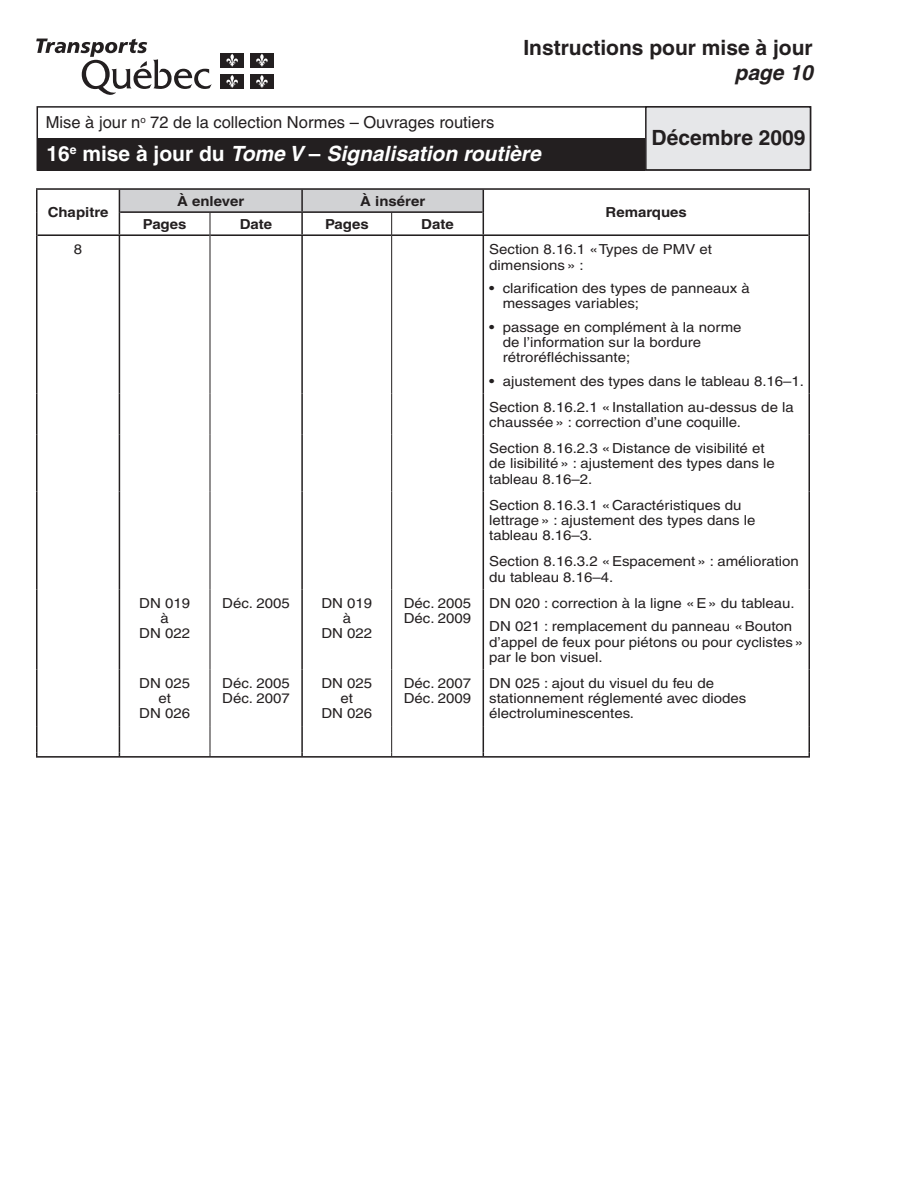
<style>
.page{position:relative;width:918px;height:1188px;background:#fff}
.page>*{position:absolute;margin:0;border:0;box-sizing:border-box;transform-origin:0 0}
.t1{font:italic 700 21px "Helvetica";color:#fff}
.t2{font:700 21px "Helvetica";color:#231f20}
.t3{font:italic 700 21px "Helvetica";color:#231f20}
.t4{font:16.5px "Helvetica";color:#231f20}
.t5{font:13.8px/15.1px "Helvetica";color:#231f20;scale:1.09 1}
.t6{font:700 13.8px "Helvetica";color:#231f20;scale:1.09 1}
.s1{font-style:normal}
</style>
<div class="page">
<div style="left:37px;top:106px;width:774px;height:65px;border:2px solid #231f20"></div>
<div style="left:646px;top:107px;width:164px;height:63px;background:#e6e7e9"></div>
<div style="left:645px;top:106px;width:166px;height:65px;border:2px solid #231f20"></div>
<div style="left:37px;top:138px;width:608px;height:33px;background:#231f20"></div>
<svg style="left:36px;top:39px;width:176px;height:56px"></svg>
<div style="left:221px;top:53px;width:23px;height:14px;background:#231f20"></div>
<svg style="left:226px;top:54px;width:12px;height:13px"></svg>
<div style="left:250px;top:53px;width:23px;height:14px;background:#231f20"></div>
<svg style="left:256px;top:54px;width:12px;height:13px"></svg>
<div style="left:221px;top:74px;width:23px;height:14px;background:#231f20"></div>
<svg style="left:226px;top:75px;width:12px;height:13px"></svg>
<div style="left:250px;top:74px;width:23px;height:14px;background:#231f20"></div>
<svg style="left:256px;top:75px;width:12px;height:13px"></svg>
<hr style="left:36px;top:188px;width:774px;height:2px;background:#231f20">
<hr style="left:37px;top:234px;width:173px;height:2px;background:#231f20">
<hr style="left:210px;top:234px;width:181px;height:2px;background:#231f20">
<hr style="left:392px;top:234px;width:416px;height:2px;background:#231f20">
<hr style="left:36px;top:756px;width:774px;height:2px;background:#231f20">
<hr style="left:36px;top:190px;width:2px;height:22px;background:#231f20">
<hr style="left:808px;top:190px;width:2px;height:22px;background:#231f20">
<hr style="left:36px;top:212px;width:2px;height:23px;background:#231f20">
<hr style="left:808px;top:212px;width:2px;height:23px;background:#231f20">
<hr style="left:483px;top:236px;width:1px;height:157px;background:#231f20">
<hr style="left:808px;top:235px;width:2px;height:158px;background:#231f20">
<hr style="left:483px;top:393px;width:1px;height:42px;background:#231f20">
<hr style="left:808px;top:393px;width:2px;height:42px;background:#231f20">
<hr style="left:483px;top:435px;width:1px;height:56px;background:#231f20">
<hr style="left:808px;top:435px;width:2px;height:56px;background:#231f20">
<hr style="left:483px;top:491px;width:1px;height:57px;background:#231f20">
<hr style="left:808px;top:491px;width:2px;height:57px;background:#231f20">
<hr style="left:483px;top:548px;width:1px;height:41px;background:#231f20">
<hr style="left:808px;top:548px;width:2px;height:41px;background:#231f20">
<hr style="left:483px;top:589px;width:1px;height:80px;background:#231f20">
<hr style="left:808px;top:589px;width:2px;height:80px;background:#231f20">
<hr style="left:483px;top:669px;width:1px;height:57px;background:#231f20">
<hr style="left:808px;top:669px;width:2px;height:57px;background:#231f20">
<hr style="left:301px;top:726px;width:2px;height:26px;background:#231f20">
<hr style="left:808px;top:726px;width:2px;height:26px;background:#231f20">
<hr style="left:210px;top:235px;width:1px;height:158px;background:#231f20">
<hr style="left:391px;top:235px;width:1px;height:158px;background:#231f20">
<hr style="left:210px;top:393px;width:1px;height:42px;background:#231f20">
<hr style="left:391px;top:393px;width:1px;height:42px;background:#231f20">
<hr style="left:210px;top:435px;width:1px;height:56px;background:#231f20">
<hr style="left:391px;top:435px;width:1px;height:56px;background:#231f20">
<hr style="left:210px;top:491px;width:1px;height:57px;background:#231f20">
<hr style="left:391px;top:491px;width:1px;height:57px;background:#231f20">
<hr style="left:210px;top:548px;width:1px;height:41px;background:#231f20">
<hr style="left:391px;top:548px;width:1px;height:41px;background:#231f20">
<hr style="left:210px;top:589px;width:1px;height:80px;background:#231f20">
<hr style="left:391px;top:589px;width:1px;height:80px;background:#231f20">
<hr style="left:210px;top:669px;width:1px;height:57px;background:#231f20">
<hr style="left:391px;top:669px;width:1px;height:57px;background:#231f20">
<svg style="left:210px;top:726px;width:1px;height:30px"></svg>
<hr style="left:36px;top:235px;width:2px;height:158px;background:#231f20">
<hr style="left:36px;top:393px;width:2px;height:42px;background:#231f20">
<hr style="left:36px;top:435px;width:2px;height:56px;background:#231f20">
<hr style="left:36px;top:491px;width:2px;height:57px;background:#231f20">
<hr style="left:36px;top:548px;width:2px;height:41px;background:#231f20">
<hr style="left:36px;top:589px;width:2px;height:80px;background:#231f20">
<hr style="left:36px;top:669px;width:2px;height:57px;background:#231f20">
<hr style="left:36px;top:726px;width:2px;height:26px;background:#231f20">
<svg style="left:391px;top:726px;width:1px;height:30px"></svg>
<svg style="left:119px;top:189px;width:365px;height:46px"></svg>
<svg style="left:483px;top:726px;width:1px;height:30px"></svg>
<hr style="left:119px;top:236px;width:1px;height:157px;background:#231f20">
<hr style="left:301px;top:236px;width:2px;height:157px;background:#231f20">
<hr style="left:119px;top:393px;width:1px;height:42px;background:#231f20">
<hr style="left:301px;top:393px;width:2px;height:42px;background:#231f20">
<hr style="left:119px;top:435px;width:1px;height:56px;background:#231f20">
<hr style="left:301px;top:435px;width:2px;height:56px;background:#231f20">
<hr style="left:119px;top:491px;width:1px;height:57px;background:#231f20">
<hr style="left:301px;top:491px;width:2px;height:57px;background:#231f20">
<hr style="left:119px;top:548px;width:1px;height:41px;background:#231f20">
<hr style="left:301px;top:548px;width:2px;height:41px;background:#231f20">
<hr style="left:119px;top:589px;width:1px;height:80px;background:#231f20">
<hr style="left:301px;top:589px;width:2px;height:80px;background:#231f20">
<hr style="left:119px;top:669px;width:1px;height:57px;background:#231f20">
<hr style="left:301px;top:669px;width:2px;height:57px;background:#231f20">
<svg style="left:119px;top:726px;width:1px;height:30px"></svg>
<h1 class="t2" style="left:523px;top:40px;width:291px">Instructions pour mise à jour</h1>
<h1 class="t3" style="left:735px;top:65px;width:80px">page 10</h1>
<p class="t4" style="left:46px;top:116px;width:450px">Mise à jour n<sup>o</sup> 72 de la collection Normes – Ouvrages routiers</p>
<h1 class="t1" style="left:46px;top:146px;width:496px"><span class="s1">16</span><sup>e</sup> <span class="s1">mise à jour du</span> Tome V <span class="s1">–</span> Signalisation routière</h1>
<p class="t6" style="left:48px;top:208px;width:57px">Chapitre</p>
<p class="t6" style="left:177px;top:196px;width:63px">À enlever</p>
<p class="t6" style="left:360px;top:196px;width:61px">À insérer</p>
<p class="t6" style="left:143px;top:219px;width:42px">Pages</p>
<p class="t6" style="left:240px;top:219px;width:31px">Date</p>
<p class="t6" style="left:325px;top:219px;width:42px">Pages</p>
<p class="t6" style="left:421px;top:219px;width:31px">Date</p>
<h1 class="t2" style="left:652px;top:130px;width:156px">Décembre 2009</h1>
<p class="t6" style="left:606px;top:208px;width:76px">Remarques</p>
<p class="t5" style="left:74px;top:243px;width:9px">8</p>
<p class="t5" style="left:489px;top:243px;width:206px">Section 8.16.1 « Types de PMV et dimensions » :</p>
<p class="t5" style="left:503px;top:282px;width:228px;text-indent:-13px">• clarification des types de panneaux à messages variables;</p>
<p class="t5" style="left:503px;top:321px;width:221px;text-indent:-13px">• passage en complément à la norme de l’information sur la bordure rétroréfléchissante;</p>
<p class="t5" style="left:489px;top:369px;width:290px;line-height:26.2px">• ajustement des types dans le tableau 8.16–1.<br>Section 8.16.2.1 « Installation au-dessus de la</p>
<p class="t5" style="left:489px;top:410px;width:254px;line-height:26.2px">chaussée » : correction d’une coquille.<br>Section 8.16.2.3 « Distance de visibilité et</p>
<p class="t5" style="left:489px;top:457px;width:263px">de lisibilité » : ajustement des types dans le tableau 8.16–2.</p>
<p class="t5" style="left:489px;top:499px;width:246px">Section 8.16.3.1 « Caractéristiques du lettrage » : ajustement des types dans le tableau 8.16–3.</p>
<p class="t5" style="left:489px;top:555px;width:286px">Section 8.16.3.2 « Espacement » : amélioration du tableau 8.16–4.</p>
<p class="t5" style="left:139px;top:597px;width:48px;text-align:center">DN 019 à<br>DN 022</p>
<p class="t5" style="left:222px;top:597px;width:63px">Déc. 2005</p>
<p class="t5" style="left:321px;top:597px;width:48px;text-align:center">DN 019 à<br>DN 022</p>
<p class="t5" style="left:404px;top:597px;width:63px">Déc. 2005<br>Déc. 2009</p>
<p class="t5" style="left:489px;top:593px;width:282px;line-height:23.4px">DN 020 : correction à la ligne « E » du tableau.<br>DN 021 : remplacement du panneau « Bouton</p>
<p class="t5" style="left:489px;top:635px;width:290px">d’appel de feux pour piétons ou pour cyclistes » par le bon visuel.</p>
<p class="t5" style="left:139px;top:677px;width:48px;text-align:center">DN 025 et<br>DN 026</p>
<p class="t5" style="left:222px;top:677px;width:63px">Déc. 2005<br>Déc. 2007</p>
<p class="t5" style="left:321px;top:677px;width:48px;text-align:center">DN 025 et<br>DN 026</p>
<p class="t5" style="left:404px;top:677px;width:63px">Déc. 2007<br>Déc. 2009</p>
<p class="t5" style="left:489px;top:677px;width:237px">DN 025 : ajout du visuel du feu de stationnement réglementé avec diodes électroluminescentes.</p>
</div>
